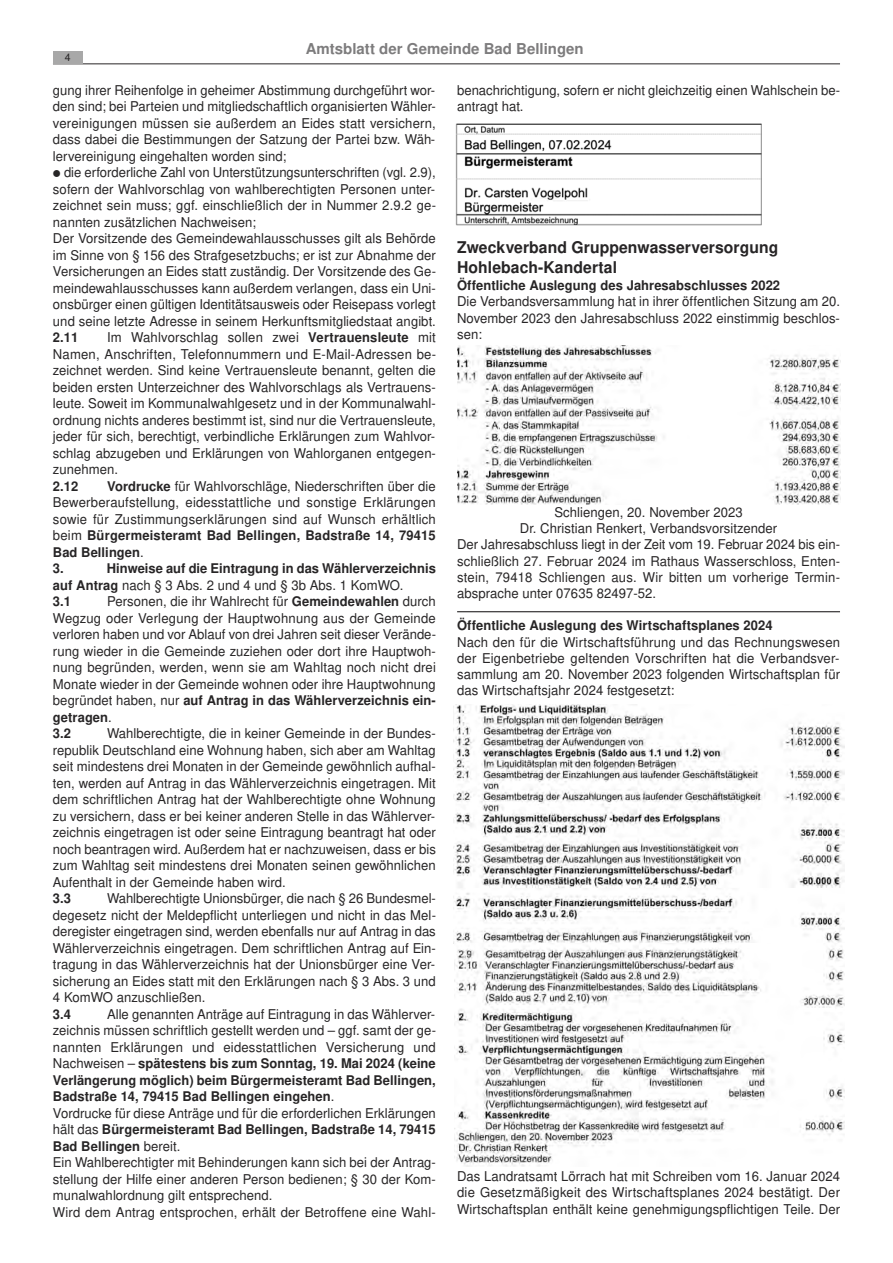
<style>
.page{position:relative;width:893px;height:1263px;background:#fff}
.page>*{position:absolute;margin:0;border:0;box-sizing:border-box;transform-origin:0 0}
.t1{font:700 16.2px/19.5px "Nimbus San L";letter-spacing:.005em;color:#272526}
.t2{font:700 15px "Nimbus San L";color:#7d7c7d}
.t3{font:13.5px/16.5px "Nimbus San L";letter-spacing:.005em;color:#272526;text-align:justify}
.t4{font:700 13.35px/16.5px "Nimbus San L";letter-spacing:.005em;color:#272526}
.t5{font:10.5px "Nimbus San L";color:#272526}
.s1{font-weight:700;font-size:13.35px}
.s2{font-weight:400;font-size:13.5px}
</style>
<div class="page">
<hr style="left:53px;top:63px;width:787px;height:1px;background:#272526">
<div style="left:53px;top:51px;width:30px;height:12px;background:#a8a8a8"></div>
<img style="left:455px;top:123px;width:307px;height:103px">
<img style="left:457px;top:345px;width:383px;height:160px">
<img style="left:453px;top:704px;width:391px;height:462px">
<hr style="left:457px;top:611px;width:383px;height:1px;background:#272526">
<p class="t2" style="left:306px;top:43px;width:279px">Amtsblatt der Gemeinde Bad Bellingen</p>
<p class="t5" style="left:65px;top:53px;width:7px">4</p>
<p class="t3" style="left:53px;top:83px;width:384px">gung ihrer Reihenfolge in geheimer Abstimmung durchgeführt wor&shy;den sind; bei Parteien und mitgliedschaftlich organisierten Wähler&shy;vereinigungen müssen sie außerdem an Eides statt versichern, dass dabei die Bestimmungen der Satzung der Partei bzw. Wäh&shy;lervereinigung eingehalten worden sind;</p>
<p class="t3" style="left:53px;top:166px;width:384px;text-align:left">● die erforderliche Zahl von Unterstützungsunterschriften (vgl. 2.9), sofern der Wahlvorschlag von wahlberechtigten Personen unter&shy;zeichnet sein muss; ggf. einschließlich der in Nummer 2.9.2 ge&shy;nannten zusätzlichen Nachweisen;<br>Der Vorsitzende des Gemeindewahlausschusses gilt als Behörde im Sinne von § 156 des Strafgesetzbuchs; er ist zur Abnahme der Versicherungen an Eides statt zuständig. Der Vorsitzende des Ge&shy;meindewahlausschusses kann außerdem verlangen, dass ein Uni&shy;onsbürger einen gültigen Identitätsausweis oder Reisepass vorlegt und seine letzte Adresse in seinem Herkunftsmitgliedstaat angibt.</p>
<p class="t4" style="left:53px;top:331px;width:27px">2.11</p>
<p class="t3" style="left:457px;top:83px;width:384px">benachrichtigung, sofern er nicht gleichzeitig einen Wahlschein be&shy;antragt hat.</p>
<p class="t1" style="left:457px;top:239px;width:323px">Zweckverband Gruppenwasserversorgung<br>Hohlebach-Kandertal</p>
<p class="t4" style="left:457px;top:279px;width:324px">Öffentliche Auslegung des Jahresabschlusses 2022</p>
<p class="t3" style="left:457px;top:295px;width:384px">Die Verbandsversammlung hat in ihrer öffentlichen Sitzung am 20.<br>November 2023 den Jahresabschluss 2022 einstimmig beschlos&shy;sen:</p>
<p class="t3" style="left:53px;top:331px;width:384px;text-indent:54px">Im Wahlvorschlag sollen zwei <span class="s1">Vertrauensleute</span> mit Namen, Anschriften, Telefonnummern und E-Mail-Adressen be&shy;zeichnet werden. Sind keine Vertrauensleute benannt, gelten die beiden ersten Unterzeichner des Wahlvorschlags als Vertrauens&shy;leute. Soweit im Kommunalwahlgesetz und in der Kommunalwahl&shy;ordnung nichts anderes bestimmt ist, sind nur die Vertrauensleute, jeder für sich, berechtigt, verbindliche Erklärungen zum Wahlvor&shy;schlag abzugeben und Erklärungen von Wahlorganen entgegen&shy;zunehmen.</p>
<p class="t4" style="left:53px;top:479px;width:27px">2.12</p>
<p class="t3" style="left:53px;top:479px;width:384px;text-indent:54px"><span class="s1">Vordrucke</span> für Wahlvorschläge, Niederschriften über die Bewerberaufstellung, eidesstattliche und sonstige Erklärungen sowie für Zustimmungserklärungen sind auf Wunsch erhältlich</p>
<p class="t4" style="left:53px;top:529px;width:384px"><span class="s2">beim</span> Bürgermeisteramt Bad Bellingen, Badstraße 14, 79415<br>Bad Bellingen<span class="s2">.<br></span>3.</p>
<p class="t3" style="left:554px;top:505px;width:190px">Schliengen, 20. November 2023</p>
<p class="t3" style="left:520px;top:522px;width:259px">Dr. Christian Renkert, Verbandsvorsitzender</p>
<p class="t3" style="left:457px;top:538px;width:384px">Der Jahresabschluss liegt in der Zeit vom 19. Februar 2024 bis ein-</p>
<p class="t3" style="left:457px;top:554px;width:384px">schließlich 27. Februar 2024 im Rathaus Wasserschloss, Enten-</p>
<p class="t3" style="left:457px;top:570px;width:384px">stein, 79418 Schliengen aus. Wir bitten um vorherige Termin-</p>
<p class="t3" style="left:457px;top:586px;width:201px">absprache unter 07635 82497-52.</p>
<p class="t4" style="left:457px;top:619px;width:317px">Öffentliche Auslegung des Wirtschaftsplanes 2024</p>
<p class="t3" style="left:457px;top:635px;width:384px">Nach den für die Wirtschaftsführung und das Rechnungswesen der Eigenbetriebe geltenden Vorschriften hat die Verbandsver&shy;sammlung am 20. November 2023 folgenden Wirtschaftsplan für das Wirtschaftsjahr 2024 festgesetzt:</p>
<p class="t4" style="left:107px;top:562px;width:330px">Hinweise auf die Eintragung in das Wählerverzeichnis</p>
<p class="t3" style="left:53px;top:578px;width:352px"><span class="s1">auf Antrag</span> nach § 3 Abs. 2 und 4 und § 3b Abs. 1 KomWO.</p>
<p class="t4" style="left:53px;top:595px;width:20px">3.1</p>
<p class="t3" style="left:53px;top:595px;width:384px;text-indent:54px">Personen, die ihr Wahlrecht für <span class="s1">Gemeindewahlen</span> durch Wegzug oder Verlegung der Hauptwohnung aus der Gemeinde verloren haben und vor Ablauf von drei Jahren seit dieser Verände&shy;rung wieder in die Gemeinde zuziehen oder dort ihre Hauptwoh&shy;nung begründen, werden, wenn sie am Wahltag noch nicht drei Monate wieder in der Gemeinde wohnen oder ihre Hauptwohnung</p>
<p class="t4" style="left:53px;top:694px;width:384px"><span class="s2">begründet haben, nur</span> auf Antrag in das Wählerverzeichnis ein&shy;getragen<span class="s2">.<br></span>3.2</p>
<p class="t3" style="left:53px;top:727px;width:384px;text-indent:54px">Wahlberechtigte, die in keiner Gemeinde in der Bundes&shy;republik Deutschland eine Wohnung haben, sich aber am Wahltag seit mindestens drei Monaten in der Gemeinde gewöhnlich aufhal&shy;ten, werden auf Antrag in das Wählerverzeichnis eingetragen. Mit dem schriftlichen Antrag hat der Wahlberechtigte ohne Wohnung zu versichern, dass er bei keiner anderen Stelle in das Wählerver&shy;zeichnis eingetragen ist oder seine Eintragung beantragt hat oder noch beantragen wird. Außerdem hat er nachzuweisen, dass er bis zum Wahltag seit mindestens drei Monaten seinen gewöhnlichen Aufenthalt in der Gemeinde haben wird.</p>
<p class="t4" style="left:53px;top:892px;width:20px">3.3</p>
<p class="t3" style="left:53px;top:892px;width:384px;text-indent:54px">Wahlberechtigte Unionsbürger, die nach § 26 Bundesmel&shy;degesetz nicht der Meldepflicht unterliegen und nicht in das Mel&shy;deregister eingetragen sind, werden ebenfalls nur auf Antrag in das Wählerverzeichnis eingetragen. Dem schriftlichen Antrag auf Ein&shy;tragung in das Wählerverzeichnis hat der Unionsbürger eine Ver&shy;sicherung an Eides statt mit den Erklärungen nach § 3 Abs. 3 und 4 KomWO anzuschließen.</p>
<p class="t4" style="left:53px;top:1007px;width:20px">3.4</p>
<p class="t3" style="left:53px;top:1007px;width:384px;text-indent:54px">Alle genannten Anträge auf Eintragung in das Wählerver&shy;zeichnis müssen schriftlich gestellt werden und – ggf. samt der ge&shy;nannten Erklärungen und eidesstattlichen Versicherung und</p>
<p class="t4" style="left:53px;top:1057px;width:384px;text-align:justify"><span class="s2">Nachweisen –</span> spätestens bis zum Sonntag, 19. Mai 2024 (keine Verlängerung möglich) beim Bürgermeisteramt Bad Bellingen, Badstraße 14, 79415 Bad Bellingen eingehen<span class="s2">.</span></p>
<p class="t3" style="left:53px;top:1106px;width:384px">Vordrucke für diese Anträge und für die erforderlichen Erklärungen</p>
<p class="t4" style="left:53px;top:1123px;width:384px"><span class="s2">hält das</span> Bürgermeisteramt Bad Bellingen, Badstraße 14, 79415<br>Bad Bellingen <span class="s2">bereit.</span></p>
<p class="t3" style="left:53px;top:1156px;width:384px;text-align:left">Ein Wahlberechtigter mit Behinderungen kann sich bei der Antrag&shy;stellung der Hilfe einer anderen Person bedienen; § 30 der Kom&shy;munalwahlordnung gilt entsprechend.<br>Wird dem Antrag entsprochen, erhält der Betroffene eine Wahl-</p>
<p class="t3" style="left:457px;top:1170px;width:384px">Das Landratsamt Lörrach hat mit Schreiben vom 16. Januar 2024 die Gesetzmäßigkeit des Wirtschaftsplanes 2024 bestätigt. Der Wirtschaftsplan enthält keine genehmigungspflichtigen Teile. Der</p>
</div>
